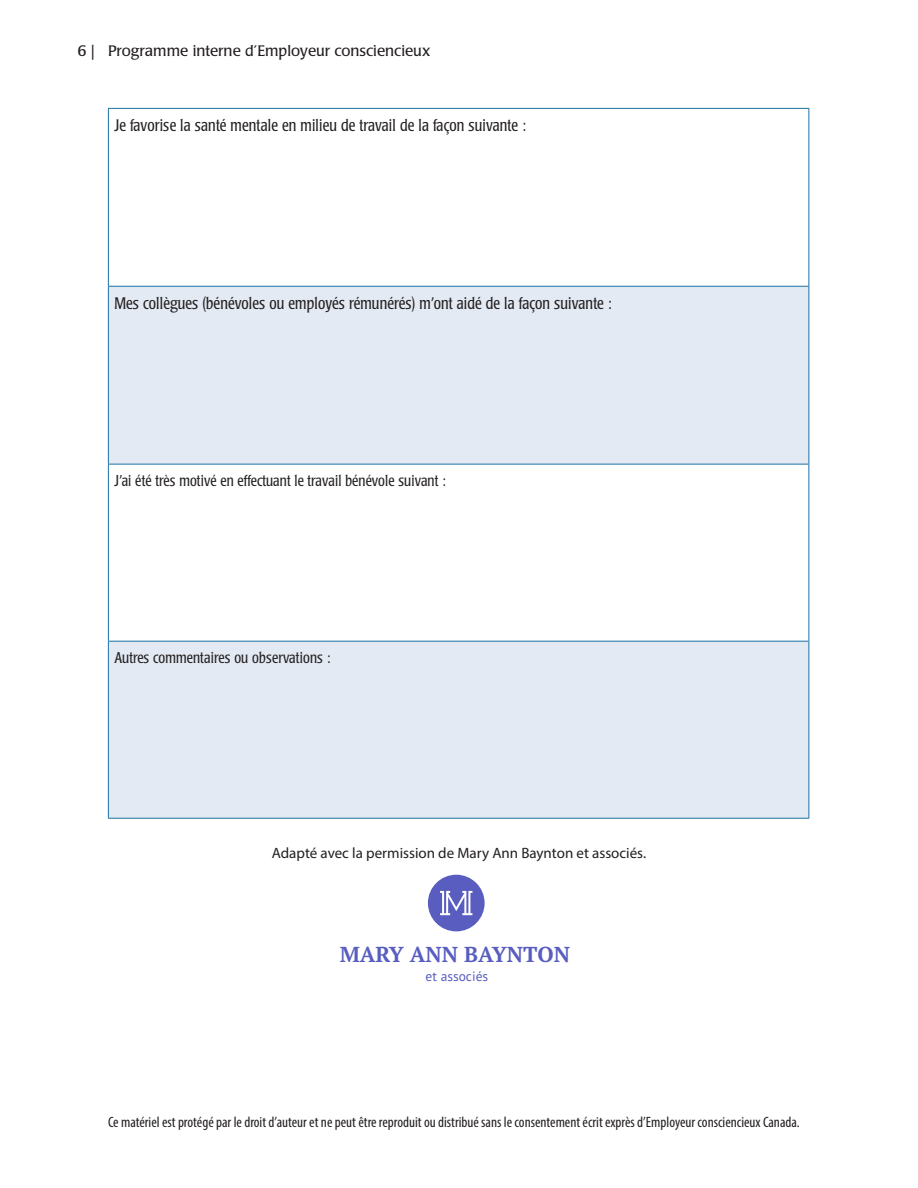
<style>
.page{position:relative;width:918px;height:1188px;background:#fff}
.page>*{position:absolute;margin:0;border:0;box-sizing:border-box;transform-origin:0 0}
.t1{font:700 21.6px "PT Serif";color:#585dbf}
.IWR_TableText{font:300 condensed 16.5px "Poppl Laudatio";letter-spacing:.01em;color:#231f20}
.IWR_TableText-2{font:300 condensed 15.3px "Poppl Laudatio";letter-spacing:.01em;color:#231f20}
.t2{font:condensed 15px "Myriad Pro";color:#231f20}
.Adapted{font:15px "Myriad Pro";color:#231f20}
.t3{font:15px "Poppl Laudatio";color:#231f20}
.t4{font:13.5px "PT Sans";color:#585dbf}
</style>
<div class="page">
<svg style="left:109px;top:287px;width:699px;height:531px;fill:#e3eaf3"></svg>
<hr style="left:108px;top:108px;width:701px;height:1px;background:#1b71a3">
<hr style="left:108px;top:109px;width:1px;height:177px;background:#1b71a3">
<hr style="left:808px;top:109px;width:1px;height:177px;background:#1b71a3">
<hr style="left:108px;top:286px;width:701px;height:1px;background:#1b71a3">
<hr style="left:108px;top:287px;width:1px;height:177px;background:#1b71a3">
<hr style="left:808px;top:287px;width:1px;height:177px;background:#1b71a3">
<hr style="left:108px;top:464px;width:701px;height:1px;background:#1b71a3">
<hr style="left:108px;top:465px;width:1px;height:176px;background:#1b71a3">
<hr style="left:808px;top:465px;width:1px;height:176px;background:#1b71a3">
<hr style="left:108px;top:641px;width:701px;height:1px;background:#1b71a3">
<hr style="left:108px;top:642px;width:1px;height:176px;background:#1b71a3">
<hr style="left:808px;top:642px;width:1px;height:176px;background:#1b71a3">
<hr style="left:108px;top:818px;width:701px;height:1px;background:#1b71a3">
<svg style="left:428px;top:875px;width:57px;height:56px"></svg>
<p class="t3" style="left:78px;top:43px;width:354px">6 | Programme interne d’Employeur consciencieux</p>
<p class="IWR_TableText" style="left:114px;top:116px;width:413px">Je favorise la santé mentale en milieu de travail de la façon suivante :</p>
<p class="IWR_TableText" style="left:114px;top:294px;width:499px">Mes collègues (bénévoles ou employés rémunérés) m’ont aidé de la façon suivante :</p>
<p class="IWR_TableText-2" style="left:114px;top:472px;width:333px">J’ai été très motivé en effectuant le travail bénévole suivant :</p>
<p class="IWR_TableText-2" style="left:114px;top:649px;width:218px">Autres commentaires ou observations :</p>
<p class="Adapted" style="left:272px;top:843px;width:376px">Adapté avec la permission de Mary Ann Baynton et associés.</p>
<p class="t1" style="left:340px;top:941px;width:232px">MARY ANN BAYNTON</p>
<p class="t4" style="left:426px;top:967px;width:64px">et associés</p>
<p class="t2" style="left:108px;top:1113px;width:693px">Ce matériel est protégé par le droit d’auteur et ne peut être reproduit ou distribué sans le consentement écrit exprès d’Employeur consciencieux Canada.</p>
</div>
